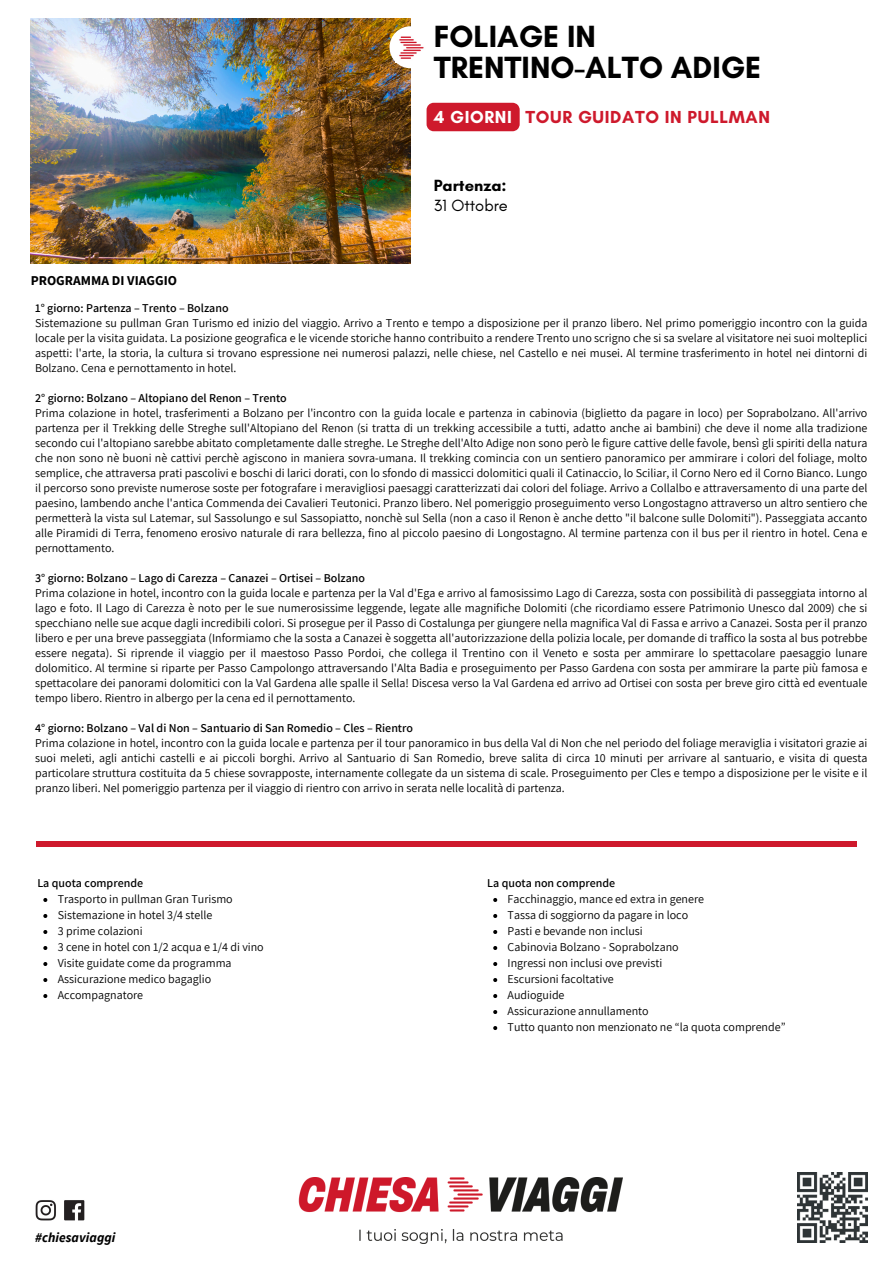
<style>
.page{position:relative;width:894px;height:1264px;background:#fff}
.page>*{position:absolute;margin:0;border:0;box-sizing:border-box;transform-origin:0 0}
.t1{font:700 31.2px/30.3px "Glacial Indifference";color:#000}
.t2{font:700 17.7px "Glacial Indifference";letter-spacing:.035em;color:#ce192c}
.t3{font:700 17.7px "Glacial Indifference";letter-spacing:.035em;color:#fff}
.t4{font:700 16.5px/20.2px "Glacial Indifference";color:#000}
.t5{font:700 13.5px "Source Sans Pro";color:#000}
.t6{font:italic 700 13.5px "Source Sans Pro";letter-spacing:.005em;color:#000}
.t7{font:12px/15px "Assistant";color:#000;text-align:justify}
.t8{font:600 12px "Assistant";color:#000}
.s1{font-weight:400}
</style>
<div class="page">
<div style="left:36px;top:841px;width:820px;height:5px;background:#ce192c"></div>
<img style="left:31px;top:18px;width:379px;height:245px">
<div style="left:389px;top:26px;width:42px;height:42px;background:#fff;border-radius:50%"></div>
<img style="left:395px;top:36px;width:29px;height:27px">
<img style="left:298px;top:1177px;width:324px;height:65px">
<img style="left:797px;top:1172px;width:70px;height:70px">
<img style="left:35px;top:1200px;width:50px;height:21px">
<svg style="left:43px;top:898px;width:4px;height:4px"></svg>
<svg style="left:43px;top:914px;width:4px;height:4px"></svg>
<svg style="left:43px;top:930px;width:4px;height:4px"></svg>
<svg style="left:43px;top:946px;width:4px;height:4px"></svg>
<svg style="left:43px;top:962px;width:4px;height:4px"></svg>
<svg style="left:43px;top:978px;width:4px;height:4px"></svg>
<svg style="left:43px;top:994px;width:4px;height:4px"></svg>
<svg style="left:493px;top:898px;width:4px;height:4px"></svg>
<svg style="left:493px;top:914px;width:4px;height:4px"></svg>
<svg style="left:493px;top:930px;width:4px;height:4px"></svg>
<svg style="left:493px;top:946px;width:4px;height:4px"></svg>
<svg style="left:493px;top:962px;width:4px;height:4px"></svg>
<svg style="left:493px;top:978px;width:4px;height:4px"></svg>
<svg style="left:493px;top:994px;width:4px;height:4px"></svg>
<svg style="left:493px;top:1010px;width:4px;height:4px"></svg>
<svg style="left:493px;top:1026px;width:4px;height:4px"></svg>
<div style="left:426px;top:103px;width:93px;height:28px;background:#ce192c"></div>
<p class="t1" style="left:433px;top:21px;width:329px">FOLIAGE IN<br>TRENTINO-ALTO ADIGE</p>
<p class="t3" style="left:433px;top:106px;width:80px">4 GIORNI</p>
<p class="t2" style="left:525px;top:106px;width:246px">TOUR GUIDATO IN PULLMAN</p>
<h5 class="t5" style="left:31px;top:272px;width:148px">PROGRAMMA DI VIAGGIO</h5>
<p class="t4" style="left:433px;top:175px;width:76px">Partenza:<br><span class="s1">31 Ottobre</span></p>
<h2 class="t8" style="left:35px;top:300px;width:195px">1° giorno: Partenza – Trento – Bolzano</h2>
<h2 class="t7" style="left:35px;top:315px;width:833px">Sistemazione su pullman Gran Turismo ed inizio del viaggio. Arrivo a Trento e tempo a disposizione per il pranzo libero. Nel primo pomeriggio incontro con la guida locale per la visita guidata. La posizione geografica e le vicende storiche hanno contribuito a rendere Trento uno scrigno che si sa svelare al visitatore nei suoi molteplici aspetti: l'arte, la storia, la cultura si trovano espressione nei numerosi palazzi, nelle chiese, nel Castello e nei musei. Al termine trasferimento in hotel nei dintorni di Bolzano. Cena e pernottamento in hotel.</h2>
<p class="t8" style="left:35px;top:390px;width:253px">2° giorno: Bolzano – Altopiano del Renon – Trento</p>
<p class="t7" style="left:35px;top:405px;width:833px">Prima colazione in hotel, trasferimenti a Bolzano per l'incontro con la guida locale e partenza in cabinovia (biglietto da pagare in loco) per Soprabolzano. All'arrivo partenza per il Trekking delle Streghe sull'Altopiano del Renon (si tratta di un trekking accessibile a tutti, adatto anche ai bambini) che deve il nome alla tradizione secondo cui l'altopiano sarebbe abitato completamente dalle streghe. Le Streghe dell'Alto Adige non sono però le figure cattive delle favole, bensì gli spiriti della natura che non sono nè buoni nè cattivi perchè agiscono in maniera sovra-umana. Il trekking comincia con un sentiero panoramico per ammirare i colori del foliage, molto semplice, che attraversa prati pascolivi e boschi di larici dorati, con lo sfondo di massicci dolomitici quali il Catinaccio, lo Sciliar, il Corno Nero ed il Corno Bianco. Lungo il percorso sono previste numerose soste per fotografare i meravigliosi paesaggi caratterizzati dai colori del foliage. Arrivo a Collalbo e attraversamento di una parte del paesino, lambendo anche l'antica Commenda dei Cavalieri Teutonici. Pranzo libero. Nel pomeriggio proseguimento verso Longostagno attraverso un altro sentiero che permetterà la vista sul Latemar, sul Sassolungo e sul Sassopiatto, nonchè sul Sella (non a caso il Renon è anche detto "il balcone sulle Dolomiti"). Passeggiata accanto alle Piramidi di Terra, fenomeno erosivo naturale di rara bellezza, fino al piccolo paesino di Longostagno. Al termine partenza con il bus per il rientro in hotel. Cena e pernottamento.</p>
<p class="t8" style="left:35px;top:570px;width:331px">3° giorno: Bolzano – Lago di Carezza – Canazei – Ortisei – Bolzano</p>
<p class="t7" style="left:35px;top:585px;width:833px">Prima colazione in hotel, incontro con la guida locale e partenza per la Val d'Ega e arrivo al famosissimo Lago di Carezza, sosta con possibilità di passeggiata intorno al lago e foto. Il Lago di Carezza è noto per le sue numerosissime leggende, legate alle magnifiche Dolomiti (che ricordiamo essere Patrimonio Unesco dal 2009) che si specchiano nelle sue acque dagli incredibili colori. Si prosegue per il Passo di Costalunga per giungere nella magnifica Val di Fassa e arrivo a Canazei. Sosta per il pranzo libero e per una breve passeggiata (Informiamo che la sosta a Canazei è soggetta all'autorizzazione della polizia locale, per domande di traffico la sosta al bus potrebbe essere negata). Si riprende il viaggio per il maestoso Passo Pordoi, che collega il Trentino con il Veneto e sosta per ammirare lo spettacolare paesaggio lunare dolomitico. Al termine si riparte per Passo Campolongo attraversando l'Alta Badia e proseguimento per Passo Gardena con sosta per ammirare la parte più famosa e spettacolare dei panorami dolomitici con la Val Gardena alle spalle il Sella! Discesa verso la Val Gardena ed arrivo ad Ortisei con sosta per breve giro città ed eventuale tempo libero. Rientro in albergo per la cena ed il pernottamento.</p>
<p class="t8" style="left:35px;top:720px;width:379px">4° giorno: Bolzano – Val di Non – Santuario di San Romedio – Cles – Rientro</p>
<p class="t7" style="left:35px;top:735px;width:833px">Prima colazione in hotel, incontro con la guida locale e partenza per il tour panoramico in bus della Val di Non che nel periodo del foliage meraviglia i visitatori grazie ai suoi meleti, agli antichi castelli e ai piccoli borghi. Arrivo al Santuario di San Romedio, breve salita di circa 10 minuti per arrivare al santuario, e visita di questa particolare struttura costituita da 5 chiese sovrapposte, internamente collegate da un sistema di scale. Proseguimento per Cles e tempo a disposizione per le visite e il pranzo liberi. Nel pomeriggio partenza per il viaggio di rientro con arrivo in serata nelle località di partenza.</p>
<p class="t8" style="left:37px;top:874px;width:107px">La quota comprende</p>
<p class="t7" style="left:58px;top:891px;width:176px">Trasporto in pullman Gran Turismo</p>
<p class="t7" style="left:58px;top:907px;width:156px">Sistemazione in hotel 3/4 stelle</p>
<h6 class="t7" style="left:58px;top:923px;width:86px">3 prime colazioni</h6>
<p class="t7" style="left:58px;top:939px;width:207px">3 cene in hotel con 1/2 acqua e 1/4 di vino</p>
<p class="t7" style="left:58px;top:955px;width:175px">Visite guidate come da programma</p>
<p class="t7" style="left:58px;top:971px;width:155px">Assicurazione medico bagaglio</p>
<p class="t7" style="left:58px;top:987px;width:87px">Accompagnatore</p>
<p class="t6" style="left:35px;top:1228px;width:82px">#chiesaviaggi</p>
<p class="t8" style="left:487px;top:874px;width:129px">La quota non comprende</p>
<p class="t7" style="left:507px;top:891px;width:198px">Facchinaggio, mance ed extra in genere</p>
<p class="t7" style="left:507px;top:907px;width:182px">Tassa di soggiorno da pagare in loco</p>
<h6 class="t7" style="left:507px;top:923px;width:136px">Pasti e bevande non inclusi</h6>
<p class="t7" style="left:507px;top:939px;width:172px">Cabinovia Bolzano - Soprabolzano</p>
<p class="t7" style="left:507px;top:955px;width:156px">Ingressi non inclusi ove previsti</p>
<p class="t7" style="left:507px;top:971px;width:108px">Escursioni facoltative</p>
<p class="t7" style="left:507px;top:987px;width:58px">Audioguide</p>
<p class="t7" style="left:507px;top:1003px;width:142px">Assicurazione annullamento</p>
<p class="t7" style="left:507px;top:1019px;width:279px">Tutto quanto non menzionato ne “la quota comprende”</p>
</div>
